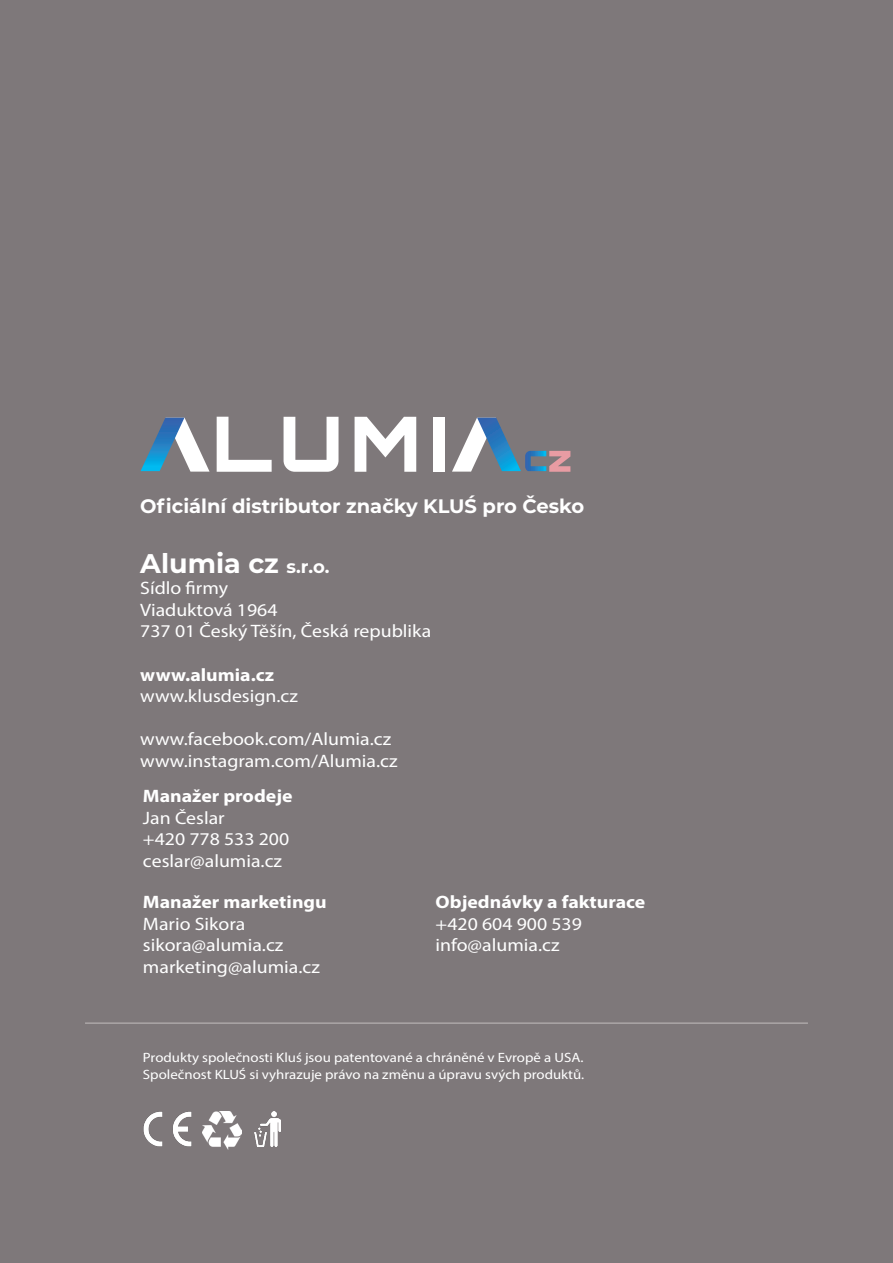
<style>
.page{position:relative;width:893px;height:1263px;background:#7e787a}
.page>*{position:absolute;margin:0;border:0;box-sizing:border-box;transform-origin:0 0}
.t1{font:700 27px "Montserrat";color:#fff}
.t2{font:700 19.5px "Montserrat";color:#fff}
.t3{font:18px/21.6px "Myriad Pro";color:#fff;scale:1.1 1}
.t4{font:700 18px "Myriad Pro";color:#fff;scale:1.1 1}
.t5{font:13.5px/16.2px "Myriad Pro";color:#fff;scale:1.1 1}
.s1{font-size:18px}
.s2{font-weight:700}
</style>
<div class="page">
<hr style="left:85px;top:1023px;width:723px;height:1px;background:#c3bebe">
<img style="left:143px;top:1111px;width:49px;height:36px">
<img style="left:203px;top:1112px;width:39px;height:38px">
<img style="left:255px;top:1112px;width:25px;height:35px">
<svg style="left:141px;top:418px;width:69px;height:54px"></svg>
<svg style="left:217px;top:417px;width:55px;height:55px"></svg>
<svg style="left:284px;top:417px;width:55px;height:55px"></svg>
<svg style="left:355px;top:417px;width:61px;height:55px"></svg>
<div style="left:433px;top:417px;width:11px;height:55px;background:#fff"></div>
<svg style="left:452px;top:418px;width:118px;height:54px"></svg>
<p class="t2" style="left:140px;top:492px;width:445px">Oficiální distributor značky KLUŚ pro Česko</p>
<p class="t1" style="left:140px;top:544px;width:191px">Alumia cz <span class="s1">s.r.o.</span></p>
<p class="t3" style="left:140px;top:577px;width:266px">Sídlo firmy<br>Viaduktová 1964<br>737 01 Český Těšín, Česká republika</p>
<p class="t3" style="left:140px;top:663px;width:145px"><span class="s2">www.alumia.cz </span>www.klusdesign.cz</p>
<p class="t3" style="left:140px;top:728px;width:230px">www.facebook.com/Alumia.cz</p>
<p class="t3" style="left:140px;top:750px;width:235px">www.instagram.com/Alumia.cz</p>
<p class="t4" style="left:143px;top:784px;width:138px">Manažer prodeje</p>
<p class="t3" style="left:143px;top:806px;width:76px">Jan Česlar</p>
<p class="t3" style="left:143px;top:828px;width:134px">+420 778 533 200</p>
<p class="t3" style="left:143px;top:849px;width:128px">ceslar@alumia.cz</p>
<p class="t4" style="left:143px;top:890px;width:169px">Manažer marketingu</p>
<p class="t3" style="left:143px;top:912px;width:129px">Mario Sikora sikora@alumia.cz</p>
<p class="t3" style="left:143px;top:956px;width:162px">marketing@alumia.cz</p>
<p class="t4" style="left:436px;top:890px;width:192px">Objednávky a fakturace</p>
<p class="t3" style="left:436px;top:912px;width:134px">+420 604 900 539</p>
<p class="t3" style="left:436px;top:934px;width:114px">info@alumia.cz</p>
<p class="t5" style="left:143px;top:1049px;width:403px">Produkty společnosti Kluś jsou patentované a chráněné v Evropě a USA.<br>Společnost KLUŚ si vyhrazuje právo na změnu a úpravu svých produktů.</p>
</div>
